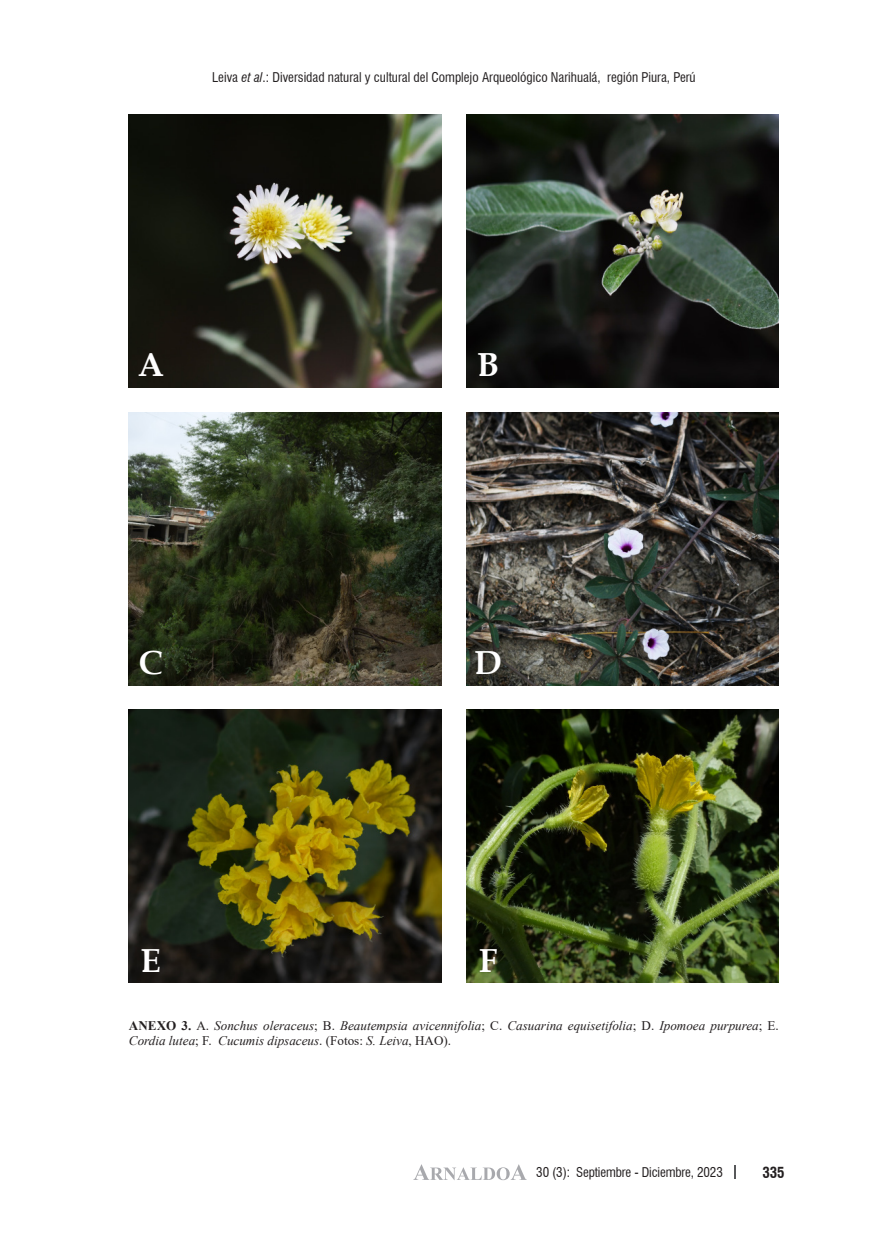
<style>
.page{position:relative;width:893px;height:1241px;background:#fff}
.page>*{position:absolute;margin:0;border:0;box-sizing:border-box;transform-origin:0 0}
.cuerpo_resumen{font:700 33.25px "Book Antiqua";color:#fff}
.t1{font:700 condensed 14.88px "Swiss 721 BT";color:#231f20}
.leyendas{font:italic 13.12px/14.9px "Times New Roman";color:#231f20}
.filete{font:condensed 13.12px "Swiss 721 BT";color:#231f20}
.s1{font-style:italic}
.s2{font-weight:700;font-style:normal}
.s3{font-style:normal}
</style>
<div class="page">
<img style="left:129px;top:114px;width:312px;height:273px">
<img style="left:129px;top:412px;width:312px;height:273px">
<img style="left:129px;top:709px;width:312px;height:273px">
<img style="left:466px;top:114px;width:313px;height:273px">
<img style="left:466px;top:412px;width:313px;height:273px">
<img style="left:466px;top:709px;width:313px;height:273px">
<svg style="left:414px;top:1164px;width:112px;height:15px"></svg>
<svg style="left:734px;top:1165px;width:2px;height:12px"></svg>
<p class="filete" style="left:212px;top:69px;width:485px">Leiva <span class="s1">et al</span>.: Diversidad natural y cultural del Complejo Arqueológico Narihualá, región Piura, Perú</p>
<p class="cuerpo_resumen" style="left:138px;top:342px;width:27px">A</p>
<p class="cuerpo_resumen" style="left:477px;top:342px;width:24px">B</p>
<p class="cuerpo_resumen" style="left:139px;top:640px;width:26px">C</p>
<p class="cuerpo_resumen" style="left:474px;top:640px;width:29px">D</p>
<p class="cuerpo_resumen" style="left:141px;top:938px;width:22px">E</p>
<p class="cuerpo_resumen" style="left:479px;top:938px;width:20px">F</p>
<p class="leyendas" style="left:129px;top:1018px;width:651px"><span class="s2">ANEXO 3.</span> <span class="s3">A.</span> Sonchus oleraceus<span class="s3">; B.</span> Beautempsia avicennifolia<span class="s3">; C.</span> Casuarina equisetifolia<span class="s3">; D.</span> Ipomoea purpurea<span class="s3">; E.<br></span>Cordia lutea<span class="s3">; F.</span> Cucumis dipsaceus<span class="s3">. (Fotos:</span> S. Leiva<span class="s3">, HAO).</span></p>
<p class="filete" style="left:536px;top:1164px;width:188px">30 (3): Septiembre - Diciembre, 2023</p>
<p class="t1" style="left:762px;top:1163px;width:24px">335</p>
</div>
